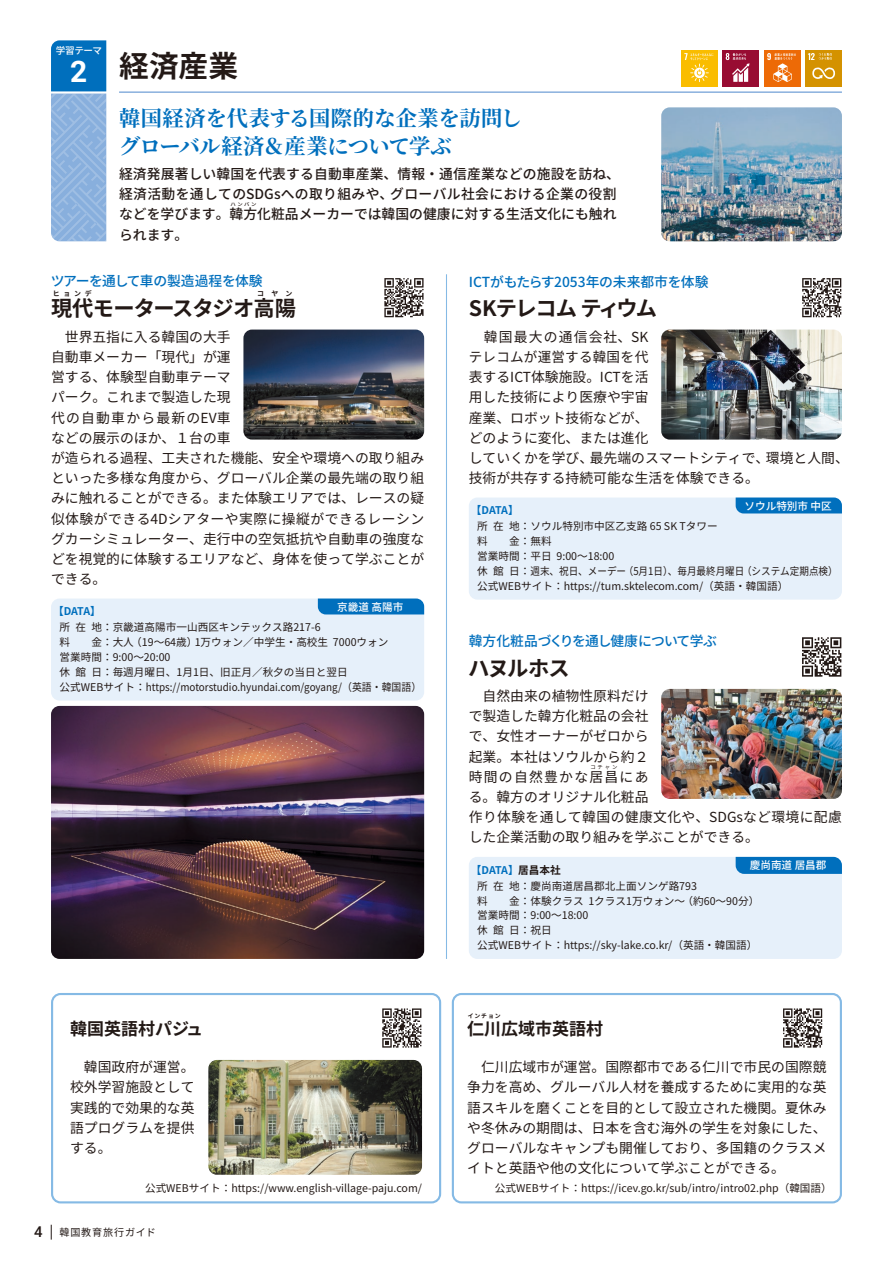
<style>
.page{position:relative;width:893px;height:1263px;background:#fff}
.page>*{position:absolute;margin:0;border:0;box-sizing:border-box;transform-origin:0 0}
.t1{font:700 29.7px "Source Han Sans";color:#231916}
.t2{font:700 29.7px "Roboto";color:#fff}
.t3{font:700 21.3px/27.6px "Source Han Serif";letter-spacing:-.01em;color:#006fbd}
.t4{font:700 21.3px "Source Han Sans";letter-spacing:-.045em;color:#231916}
.t5{font:700 21.3px "Source Han Sans";letter-spacing:-.065em;color:#231916}
.t6{font:700 16.95px "Source Han Sans";color:#231916}
.t7{font:13.8px/20.2px "Source Han Sans";color:#231916;text-align:justify}
.t8{font:500 13.8px/20.2px "Source Han Sans";letter-spacing:.01em;color:#231916}
.t9{font:500 13.8px "Source Han Sans";letter-spacing:-.02em;color:#006fbd}
.t10{font:500 13.8px "Source Han Sans";letter-spacing:-.045em;color:#006fbd}
.t11{font:10.65px/14.9px "Source Han Sans";color:#231916}
.t12{font:500 10.65px "Source Han Sans";color:#fff}
.t13{font:700 10.65px "Source Han Sans";letter-spacing:-.045em;color:#006fbd}
.t14{font:10.05px "Source Han Sans";letter-spacing:.08em;color:#231916}
.t15{font:500 9.6px "Source Han Sans";letter-spacing:-.05em;color:#fff}
.t16{font:700 6.9px "Source Han Sans";letter-spacing:.54em;color:#231916}
.t17{font:700 5.85px "Source Han Sans";letter-spacing:.165em;color:#231916}
.t18{font:5.25px "Source Han Sans";color:#231916}
.t19{font:500 4.8px "Source Han Sans";color:#231916;scale:1.11 1}
.s1{font-weight:700;color:#006fbd}
.s2{font-weight:700}
.s3{font-family:"Roboto";font-weight:500;font-size:14.85px}
</style>
<div class="page">
<div style="left:51px;top:993px;width:390px;height:210px;border:2px solid #85bae5;border-radius:9px"></div>
<div style="left:452px;top:993px;width:390px;height:210px;border:2px solid #85bae5;border-radius:9px"></div>
<hr style="left:446px;top:274px;width:1px;height:685px;background:#85bae5">
<svg style="left:51px;top:40px;width:55px;height:201px;background:#6ca3d6"></svg>
<hr style="left:119px;top:91px;width:723px;height:2px;background:#88afdd">
<div style="left:51px;top:598px;width:373px;height:103px;background:#e6f0fa;border-radius:9px"></div>
<div style="left:469px;top:497px;width:373px;height:103px;background:#e6f0fa;border-radius:9px"></div>
<svg style="left:736px;top:497px;width:106px;height:16px;background:#0b75c0"></svg>
<svg style="left:318px;top:598px;width:106px;height:16px;background:#0b75bf"></svg>
<div style="left:469px;top:857px;width:373px;height:102px;background:#e6f0fa;border-radius:9px"></div>
<svg style="left:736px;top:857px;width:106px;height:17px;background:#0571be"></svg>
<img style="left:208px;top:1060px;width:214px;height:115px">
<img style="left:661px;top:107px;width:181px;height:134px">
<svg style="left:384px;top:278px;width:40px;height:39px"></svg>
<div style="left:681px;top:50px;width:37px;height:36px;background:#fabd00"></div>
<svg style="left:684px;top:53px;width:29px;height:29px"></svg>
<div style="left:723px;top:50px;width:36px;height:36px;background:#980c32"></div>
<svg style="left:726px;top:53px;width:23px;height:29px"></svg>
<div style="left:806px;top:50px;width:36px;height:36px;background:#d49200"></div>
<svg style="left:812px;top:67px;width:23px;height:12px"></svg>
<svg style="left:808px;top:53px;width:24px;height:7px"></svg>
<div style="left:764px;top:50px;width:36px;height:36px;background:#ed6a06"></div>
<svg style="left:767px;top:53px;width:29px;height:29px"></svg>
<img style="left:661px;top:330px;width:181px;height:110px">
<svg style="left:802px;top:278px;width:39px;height:39px"></svg>
<img style="left:51px;top:706px;width:373px;height:253px">
<img style="left:243px;top:330px;width:181px;height:110px">
<img style="left:661px;top:689px;width:181px;height:110px">
<svg style="left:802px;top:637px;width:39px;height:40px"></svg>
<svg style="left:783px;top:1008px;width:39px;height:39px"></svg>
<svg style="left:382px;top:1008px;width:39px;height:39px"></svg>
<svg style="left:51px;top:1225px;width:1px;height:14px"></svg>
<p class="t15" style="left:56px;top:45px;width:48px">学習テーマ</p>
<h1 class="t2" style="left:70px;top:51px;width:19px">2</h1>
<h1 class="t1" style="left:119px;top:50px;width:121px">経済産業</h1>
<h2 class="t3" style="left:119px;top:105px;width:405px">韓国経済を代表する国際的な企業を訪問しグローバル経済＆産業について学ぶ</h2>
<p class="t8" style="left:119px;top:164px;width:503px">経済発展著しい韓国を代表する自動車産業、情報・通信産業などの施設を訪ね、経済活動を通してのSDGsへの取り組みや、グローバル社会における企業の役割などを学びます。韓方化粧品メーカーでは韓国の健康に対する生活文化にも触れ</p>
<p class="t19" style="left:230px;top:202px;width:25px">ハンバン</p>
<p class="t8" style="left:119px;top:225px;width:71px">られます。</p>
<p class="t9" style="left:51px;top:274px;width:214px">ツアーを通して車の製造過程を体験</p>
<h2 class="t4" style="left:51px;top:297px;width:247px">現代モータースタジオ高陽</h2>
<p class="t16" style="left:53px;top:289px;width:40px">ヒョンデ</p>
<p class="t16" style="left:257px;top:289px;width:37px">コヤン</p>
<p class="t7" style="left:51px;top:327px;width:375px;text-align:left">　世界五指に入る韓国の大手<br>自動車メーカー「現代」が運<br>営する、体験型自動車テーマ<br>パーク。これまで製造した現<br>代の自動車から最新のEV車<br>などの展示のほか、１台の車<br>が造られる過程、工夫された機能、安全や環境への取り組みといった多様な角度から、グローバル企業の最先端の取り組みに触れることができる。また体験エリアでは、レースの疑似体験ができる4Dシアターや実際に操縦ができるレーシングカーシミュレーター、走行中の空気抵抗や自動車の強度などを視覚的に体験するエリアなど、身体を使って学ぶことができる。</p>
<p class="t12" style="left:337px;top:601px;width:68px">京畿道高陽市</p>
<p class="t13" style="left:53px;top:605px;width:49px">【DATA】</p>
<p class="t11" style="left:60px;top:620px;width:363px">所在地：京畿道高陽市一山西区キンテックス路217-6<br>料　　金：大人（19～64歳）1万ウォン／中学生・高校生 7000ウォン<br>営業時間：9:00～20:00<br>休館日：毎週月曜日、1月1日、旧正月／秋夕の当日と翌日<br>公式WEBサイト：https://motorstudio.hyundai.com/goyang/（英語・韓国語）</p>
<p class="t6" style="left:70px;top:1019px;width:135px">韓国英語村パジュ</p>
<p class="t7" style="left:70px;top:1057px;width:126px">　韓国政府が運営。校外学習施設として実践的で効果的な英語プログラムを提供する。</p>
<p class="t9" style="left:469px;top:274px;width:241px">ICTがもたらす2053年の未来都市を体験</p>
<h2 class="t5" style="left:469px;top:297px;width:190px">SKテレコム ティウム</h2>
<p class="t7" style="left:469px;top:327px;width:382px;text-align:left">　韓国最大の通信会社、SK<br>テレコムが運営する韓国を代<br>表するICT体験施設。ICTを活<br>用した技術により医療や宇宙<br>産業、ロボット技術などが、<br>どのように変化、または進化<br>していくかを学び、最先端のスマートシティで、環境と人間、技術が共存する持続可能な生活を体験できる。</p>
<p class="t12" style="left:744px;top:500px;width:89px">ソウル特別市中区</p>
<p class="t13" style="left:471px;top:504px;width:49px">【DATA】</p>
<p class="t11" style="left:477px;top:519px;width:362px">所在地：ソウル特別市中区乙支路 65 SK Tタワー<br>料　　金：無料<br>営業時間：平日 9:00～18:00<br>休館日：週末、祝日、メーデー（5月1日）、毎月最終月曜日（システム定期点検）公式WEBサイト：https://tum.sktelecom.com/（英語・韓国語）</p>
<p class="t10" style="left:469px;top:633px;width:250px">韓方化粧品づくりを通し健康について学ぶ</p>
<h2 class="t4" style="left:468px;top:656px;width:103px">ハヌルホス</h2>
<p class="t7" style="left:469px;top:686px;width:181px">　自然由来の植物性原料だけで製造した韓方化粧品の会社で、女性オーナーがゼロから起業。本社はソウルから約２時間の自然豊かな居昌にあ</p>
<p class="t18" style="left:590px;top:764px;width:28px">コチャン</p>
<p class="t7" style="left:469px;top:787px;width:375px;text-align:left">る。韓方のオリジナル化粧品<br>作り体験を通して韓国の健康文化や、SDGsなど環境に配慮した企業活動の取り組みを学ぶことができる。</p>
<p class="t12" style="left:750px;top:859px;width:78px">慶尚南道居昌郡</p>
<p class="t11" style="left:477px;top:862px;width:221px;line-height:15.9px;text-indent:-6px"><span class="s1">【DATA】</span><span class="s2">居昌本社<br></span>所在地：慶尚南道居昌郡北上面ソンゲ路793</p>
<p class="t11" style="left:477px;top:893px;width:283px">料　　金：体験クラス 1クラス1万ウォン～（約60～90分）営業時間：9:00～18:00<br>休館日：祝日<br>公式WEBサイト：https://sky-lake.co.kr/（英語・韓国語）</p>
<p class="t17" style="left:468px;top:1012px;width:35px">インチョン</p>
<p class="t6" style="left:467px;top:1019px;width:138px">仁川広域市英語村</p>
<p class="t7" style="left:467px;top:1057px;width:361px">　仁川広域市が運営。国際都市である仁川で市民の国際競争力を高め、グルーバル人材を養成するために実用的な英語スキルを磨くことを目的として設立された機関。夏休みや冬休みの期間は、日本を含む海外の学生を対象にした、グローバルなキャンプも開催しており、多国籍のクラスメイトと英語や他の文化について学ぶことができる。</p>
<p class="t11" style="left:145px;top:1180px;width:278px">公式WEBサイト：https://www.english-village-paju.com/</p>
<p class="t11" style="left:495px;top:1180px;width:338px">公式WEBサイト：https://icev.go.kr/sub/intro/intro02.php（韓国語）</p>
<p class="t14" style="left:34px;top:1226px;width:123px"><span class="s3">4</span> 韓国教育旅行ガイド</p>
</div>
